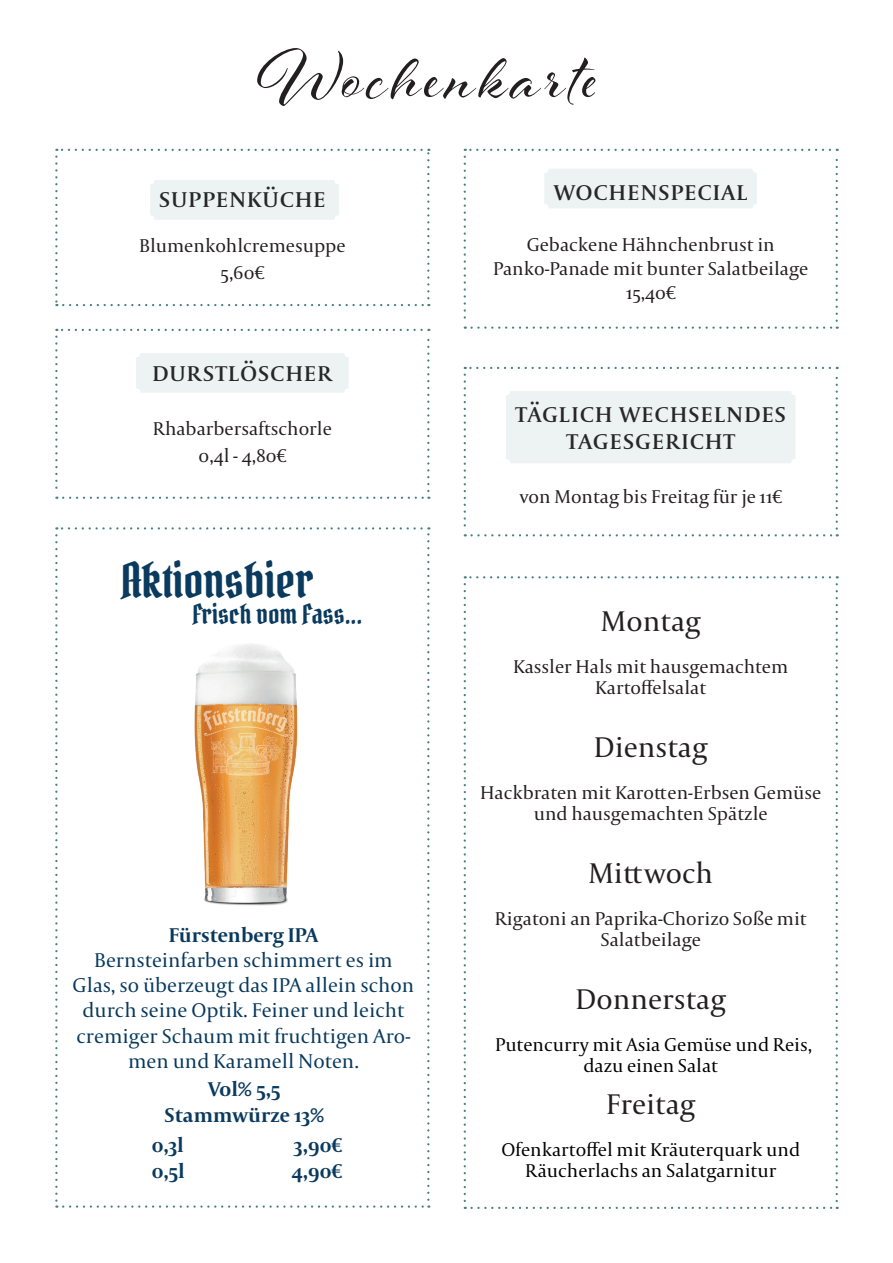
<style>
.page{position:relative;width:893px;height:1263px;background:#fff}
.page>*{position:absolute;margin:0;border:0;box-sizing:border-box;transform-origin:0 0}
.t1{font:75px "Al Fresco";letter-spacing:.06em;color:#231f20}
.t2{font:48px "Pirata One";color:#0a3a5e}
.t3{font:30px "Capitolium 2";color:#231f20}
.t4{font:27px "Pirata One";color:#0a3a5e}
.t5{font:21px/25.2px "Capitolium 2";color:#08395d;text-align:center}
.t6{font:700 21px/25.2px "Capitolium 2";color:#0a3a5e;text-align:center}
.t7{font:700 21px "Capitolium 2";color:#08395d}
.t8{font:19.5px/21px "Capitolium 2";color:#231f20;text-align:center}
.t9{font:19.5px/21px "Capitolium 2";color:#000;text-align:center}
</style>
<div class="page">
<svg style="left:55px;top:329px;width:374px;height:170px"></svg>
<svg style="left:464px;top:149px;width:374px;height:180px"></svg>
<svg style="left:55px;top:149px;width:374px;height:157px"></svg>
<div style="left:137px;top:354px;width:211px;height:38px;background:#edf2f2;border-radius:4px"></div>
<div style="left:136px;top:353px;width:213px;height:40px;border:2px solid #4b807b;border-radius:4px"></div>
<svg style="left:55px;top:527px;width:374px;height:681px"></svg>
<div style="left:545px;top:169px;width:211px;height:39px;background:#edf2f2;border-radius:4px"></div>
<div style="left:544px;top:169px;width:213px;height:39px;border:2px solid #4b807b;border-radius:4px"></div>
<div style="left:151px;top:181px;width:187px;height:38px;background:#edf2f2;border-radius:4px"></div>
<div style="left:150px;top:180px;width:189px;height:40px;border:2px solid #4b807b;border-radius:4px"></div>
<svg style="left:464px;top:584px;width:2px;height:625px"></svg>
<svg style="left:472px;top:1207px;width:366px;height:2px"></svg>
<svg style="left:836px;top:576px;width:2px;height:625px"></svg>
<svg style="left:465px;top:576px;width:365px;height:2px"></svg>
<svg style="left:464px;top:367px;width:374px;height:169px"></svg>
<div style="left:507px;top:392px;width:288px;height:71px;background:#edf2f2;border-radius:4px"></div>
<div style="left:506px;top:391px;width:290px;height:72px;border:2px solid #4b807b;border-radius:4px"></div>
<img style="left:179px;top:636px;width:136px;height:284px">
<h1 class="t1" style="left:257px;top:27px;width:341px">Wochenkarte</h1>
<h3 class="t3" style="left:159px;top:177px;width:137px">Suppenküche</h3>
<p class="t8" style="left:139px;top:232px;width:208px;line-height:27px">Blumenkohlcremesuppe<br>5,60€</p>
<h3 class="t3" style="left:152px;top:351px;width:183px">DURSTLÖSCHER</h3>
<p class="t8" style="left:153px;top:414px;width:181px;line-height:27px">Rhabarbersaftschorle<br>0,4l - 4,80€</p>
<h2 class="t2" style="left:121px;top:550px;width:195px">Aktionsbier</h2>
<h3 class="t4" style="left:192px;top:597px;width:172px">Frisch vom Fass...</h3>
<p class="t7" style="left:169px;top:921px;width:151px">Fürstenberg IPA</p>
<p class="t5" style="left:73px;top:947px;width:343px">Bernsteinfarben schimmert es im Glas, so überzeugt das IPA allein schon durch seine Optik. Feiner und leicht cremiger Schaum mit fruchtigen Aro&shy;men und Karamell Noten.</p>
<p class="t6" style="left:165px;top:1076px;width:161px">Vol% 5,5<br>Stammwürze 13%</p>
<p class="t6" style="left:152px;top:1132px;width:34px">0,3l</p>
<p class="t6" style="left:294px;top:1132px;width:50px">3,90€</p>
<p class="t6" style="left:152px;top:1157px;width:35px">0,5l</p>
<p class="t6" style="left:292px;top:1157px;width:52px">4,90€</p>
<h3 class="t3" style="left:553px;top:171px;width:193px">Wochenspecial</h3>
<p class="t8" style="left:493px;top:232px;width:316px;line-height:24px">Gebackene Hähnchenbrust in<br>Panko-Panade mit bunter Salatbeilage<br>15,40€</p>
<h3 class="t3" style="left:515px;top:393px;width:141px">Täglich Wechsel</h3>
<h3 class="t3" style="left:726px;top:393px;width:32px">ndes</h3>
<h3 class="t3" style="left:566px;top:420px;width:140px">Tagesgericht</h3>
<p class="t8" style="left:519px;top:486px;width:264px">von Montag bis Freitag für je 11€</p>
<h3 class="t3" style="left:601px;top:601px;width:101px">Montag</h3>
<p class="t8" style="left:513px;top:655px;width:277px">Kassler Hals mit hausgemachtem<br>Kartoffelsalat</p>
<h3 class="t3" style="left:594px;top:727px;width:115px">Dienstag</h3>
<p class="t8" style="left:480px;top:781px;width:343px">Hackbraten mit Karotten-Erbsen Gemüse und hausgemachten Spätzle</p>
<h3 class="t3" style="left:588px;top:853px;width:126px">Mittwoch</h3>
<p class="t8" style="left:495px;top:907px;width:313px">Rigatoni an Paprika-Chorizo Soße mit<br>Salatbeilage</p>
<h3 class="t3" style="left:576px;top:979px;width:152px">Donnerstag</h3>
<p class="t9" style="left:495px;top:1033px;width:318px">Putencurry mit Asia Gemüse und Reis, dazu einen Salat</p>
<h3 class="t3" style="left:606px;top:1084px;width:91px">Freitag</h3>
<p class="t9" style="left:501px;top:1138px;width:300px">Ofenkartoffel mit Kräuterquark und<br>Räucherlachs an Salatgarnitur</p>
</div>
